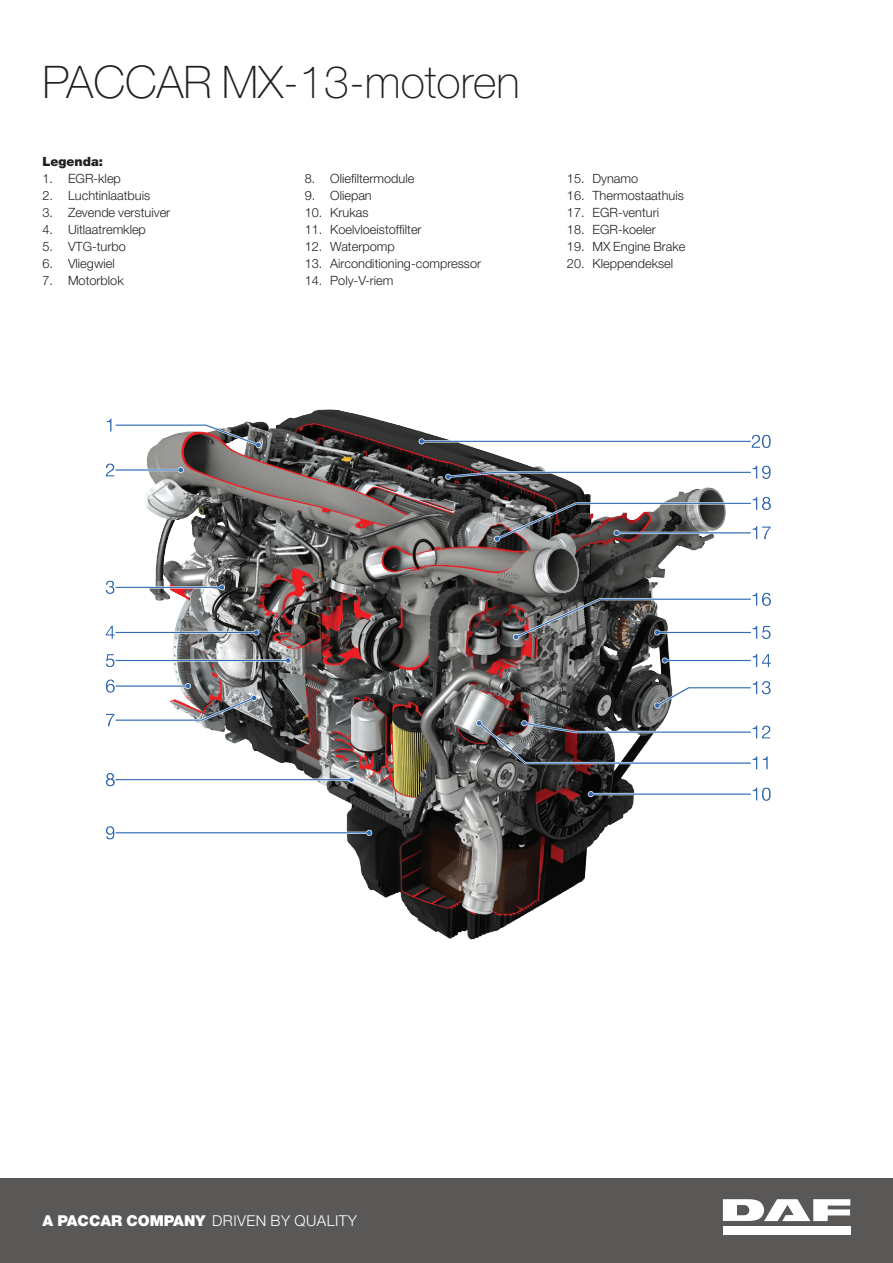
<style>
.page{position:relative;width:893px;height:1263px;background:#fff}
.page>*{position:absolute;margin:0;border:0;box-sizing:border-box;transform-origin:0 0}
.t1{font:100 45px "Helvetica Neue LT Pro";color:#231f20}
.t2{font:300 15px "Helvetica Neue LT Pro";letter-spacing:.03em;color:#fff}
.t3{font:300 12.75px "Helvetica Neue LT Pro";color:#231f20}
.t4{font:900 12.75px "Helvetica Neue LT Pro";color:#231f20}
.s1{font-weight:900}
</style>
<div class="page">
<img style="left:105px;top:409px;width:666px;height:531px">
<div style="left:0;top:1178px;width:893px;height:85px;background:#5a5757"></div>
<div style="left:723px;top:1226px;width:127px;height:8px;background:#fff"></div>
<svg style="left:723px;top:1199px;width:127px;height:22px"></svg>
<h1 class="t1" style="left:43px;top:56px;width:479px">PACCAR MX-13-motoren</h1>
<p class="t4" style="left:43px;top:154px;width:62px">Legenda:</p>
<p class="t3" style="left:43px;top:171px;width:80px">1. EGR-klep</p>
<p class="t3" style="left:43px;top:188px;width:109px">2. Luchtinlaatbuis</p>
<p class="t3" style="left:43px;top:205px;width:129px">3. Zevende verstuiver</p>
<p class="t3" style="left:43px;top:222px;width:105px">4. Uitlaatremklep</p>
<p class="t3" style="left:43px;top:239px;width:85px">5. VTG-turbo</p>
<p class="t3" style="left:43px;top:256px;width:74px">6. Vliegwiel</p>
<p class="t3" style="left:43px;top:273px;width:83px">7. Motorblok</p>
<p class="t3" style="left:305px;top:171px;width:111px">8. Oliefiltermodule</p>
<p class="t3" style="left:305px;top:188px;width:69px">9. Oliepan</p>
<p class="t3" style="left:305px;top:205px;width:65px">10. Krukas</p>
<p class="t3" style="left:305px;top:222px;width:118px">11. Koelvloeistoffilter</p>
<p class="t3" style="left:305px;top:239px;width:91px">12. Waterpomp</p>
<p class="t3" style="left:305px;top:256px;width:178px">13. Airconditioning-compressor</p>
<p class="t3" style="left:305px;top:273px;width:90px">14. Poly-V-riem</p>
<p class="t3" style="left:567px;top:171px;width:73px">15. Dynamo</p>
<p class="t3" style="left:567px;top:188px;width:118px">16. Thermostaathuis</p>
<p class="t3" style="left:567px;top:205px;width:94px">17. EGR-venturi</p>
<p class="t3" style="left:567px;top:222px;width:90px">18. EGR-koeler</p>
<p class="t3" style="left:567px;top:239px;width:120px">19. MX Engine Brake</p>
<p class="t3" style="left:567px;top:256px;width:108px">20. Kleppendeksel</p>
<p class="t2" style="left:43px;top:1211px;width:316px"><span class="s1">A PACCAR COMPANY</span> DRIVEN BY QUALITY</p>
</div>
